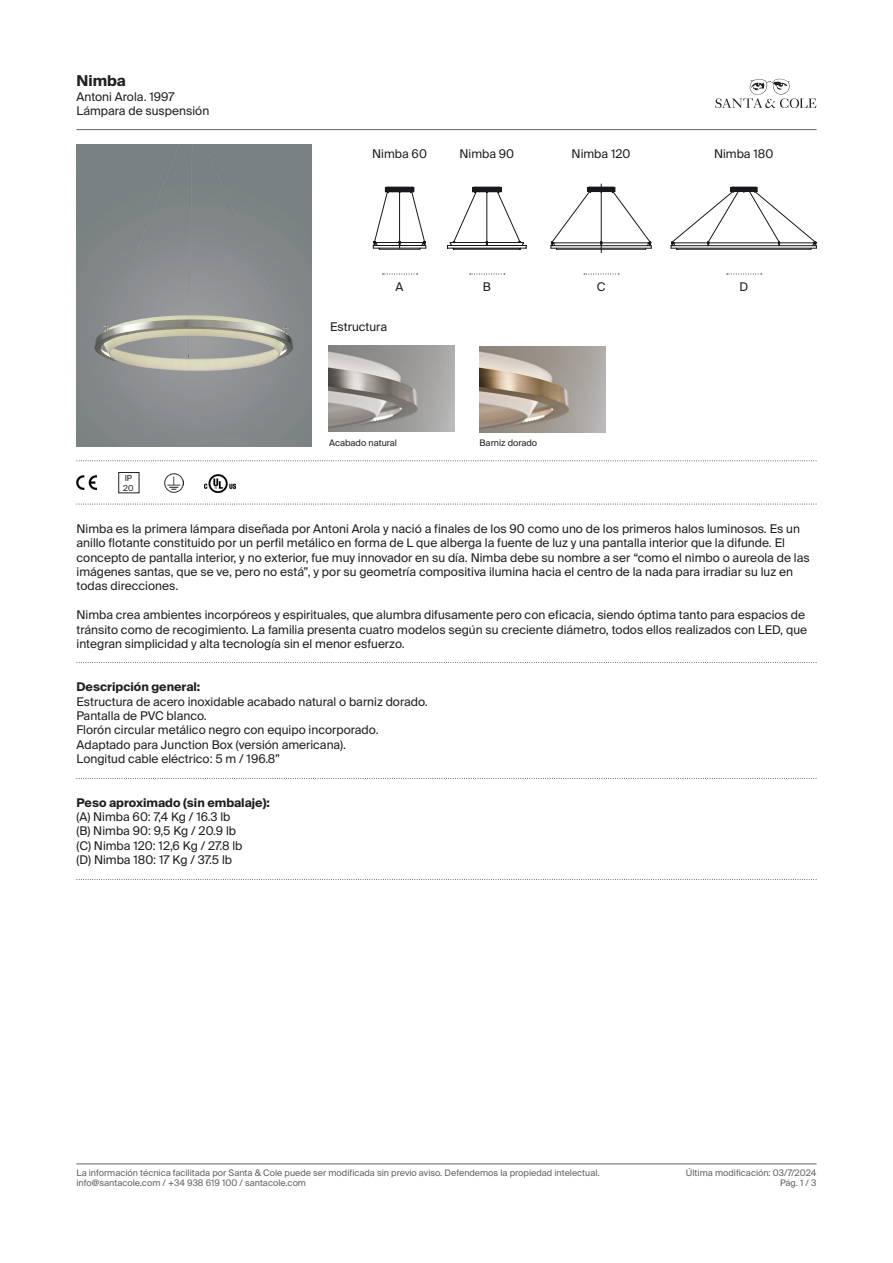
<style>
.page{position:relative;width:893px;height:1263px;background:#fff}
.page>*{position:absolute;margin:0;border:0;box-sizing:border-box;transform-origin:0 0}
.t1{font:700 15px "Suisse Intl";color:#231f20}
.t2{font:12px/14.4px "Suisse Intl";color:#231f20}
.t3{font:700 12px "Suisse Intl";color:#231f20}
.t4{font:9px "Suisse Intl";color:#636366}
.t5{font:9px "Suisse Intl";color:#231f20}
.t6{font:8.25px "Suisse Intl";color:#231f20}
</style>
<div class="page">
<svg style="left:715px;top:79px;width:101px;height:29px"></svg>
<hr style="left:77px;top:129px;width:739px;height:1px;background:#636366">
<hr style="left:77px;top:1163px;width:739px;height:1px;background:#636366">
<svg style="left:77px;top:460px;width:740px;height:1px"></svg>
<svg style="left:77px;top:504px;width:740px;height:1px"></svg>
<svg style="left:77px;top:662px;width:740px;height:1px"></svg>
<img style="left:77px;top:475px;width:19px;height:14px">
<img style="left:165px;top:474px;width:18px;height:18px">
<img style="left:205px;top:474px;width:30px;height:19px">
<svg style="left:382px;top:274px;width:36px;height:1px"></svg>
<svg style="left:470px;top:274px;width:35px;height:1px"></svg>
<svg style="left:584px;top:274px;width:35px;height:1px"></svg>
<svg style="left:727px;top:274px;width:35px;height:1px"></svg>
<svg style="left:77px;top:778px;width:740px;height:1px"></svg>
<svg style="left:77px;top:879px;width:740px;height:1px"></svg>
<img style="left:77px;top:144px;width:234px;height:302px">
<svg style="left:671px;top:187px;width:146px;height:63px"></svg>
<hr style="left:601px;top:184px;width:1px;height:69px;background:#1a171c">
<svg style="left:551px;top:187px;width:101px;height:63px"></svg>
<svg style="left:447px;top:187px;width:79px;height:62px"></svg>
<svg style="left:373px;top:187px;width:54px;height:63px"></svg>
<img style="left:328px;top:346px;width:126px;height:85px">
<img style="left:480px;top:346px;width:126px;height:86px">
<p class="t1" style="left:77px;top:72px;width:51px">Nimba</p>
<p class="t2" style="left:77px;top:89px;width:134px">Antoni Arola. 1997<br>Lámpara de suspensión</p>
<p class="t6" style="left:125px;top:473px;width:9px">IP</p>
<p class="t6" style="left:123px;top:483px;width:12px">20</p>
<p class="t2" style="left:372px;top:147px;width:56px">Nimba 60</p>
<p class="t2" style="left:459px;top:147px;width:56px">Nimba 90</p>
<p class="t2" style="left:572px;top:147px;width:60px">Nimba 120</p>
<p class="t2" style="left:714px;top:147px;width:61px">Nimba 180</p>
<p class="t2" style="left:396px;top:280px;width:9px">A</p>
<p class="t2" style="left:483px;top:280px;width:10px">B</p>
<p class="t2" style="left:597px;top:280px;width:10px">C</p>
<p class="t2" style="left:739px;top:280px;width:10px">D</p>
<p class="t2" style="left:330px;top:320px;width:58px">Estructura</p>
<p class="t5" style="left:329px;top:438px;width:69px">Acabado natural</p>
<p class="t5" style="left:480px;top:438px;width:59px">Barniz dorado</p>
<p class="t2" style="left:77px;top:521px;width:735px">Nimba es la primera lámpara diseñada por Antoni Arola y nació a finales de los 90 como uno de los primeros halos luminosos. Es un anillo flotante constituido por un perfil metálico en forma de L que alberga la fuente de luz y una pantalla interior que la difunde. El concepto de pantalla interior, y no exterior, fue muy innovador en su día. Nimba debe su nombre a ser “como el nimbo o aureola de las imágenes santas, que se ve, pero no está”, y por su geometría compositiva ilumina hacia el centro de la nada para irradiar su luz en todas direcciones.</p>
<p class="t2" style="left:77px;top:608px;width:732px">Nimba crea ambientes incorpóreos y espirituales, que alumbra difusamente pero con eficacia, siendo óptima tanto para espacios de tránsito como de recogimiento. La familia presenta cuatro modelos según su creciente diámetro, todos ellos realizados con LED, que integran simplicidad y alta tecnología sin el menor esfuerzo.</p>
<p class="t3" style="left:77px;top:680px;width:125px">Descripción general:</p>
<p class="t2" style="left:77px;top:694px;width:353px">Estructura de acero inoxidable acabado natural o barniz dorado.</p>
<p class="t2" style="left:77px;top:709px;width:132px">Pantalla de PVC blanco.</p>
<p class="t2" style="left:77px;top:723px;width:304px">Florón circular metálico negro con equipo incorporado.</p>
<p class="t2" style="left:77px;top:737px;width:271px">Adaptado para Junction Box (versión americana).</p>
<p class="t2" style="left:77px;top:752px;width:205px">Longitud cable eléctrico: 5 m / 196.8”</p>
<p class="t3" style="left:77px;top:795px;width:195px">Peso aproximado (sin embalaje):</p>
<p class="t2" style="left:77px;top:809px;width:155px">(A) Nimba 60: 7,4 Kg / 16.3 lb</p>
<p class="t2" style="left:77px;top:824px;width:161px">(B) Nimba 90: 9,5 Kg / 20.9 lb</p>
<p class="t2" style="left:77px;top:838px;width:167px">(C) Nimba 120: 12,6 Kg / 27.8 lb</p>
<p class="t2" style="left:77px;top:853px;width:157px">(D) Nimba 180: 17 Kg / 37.5 lb</p>
<p class="t4" style="left:77px;top:1167px;width:525px">La información técnica facilitada por Santa &amp; Cole puede ser modificada sin previo aviso. Defendemos la propiedad intelectual.</p>
<p class="t4" style="left:686px;top:1167px;width:132px">Última modificación: 03/7/2024</p>
<p class="t4" style="left:77px;top:1178px;width:231px">info@santacole.com / +34 938 619 100 / santacole.com</p>
<p class="t4" style="left:780px;top:1178px;width:38px">Pág. 1 / 3</p>
</div>
